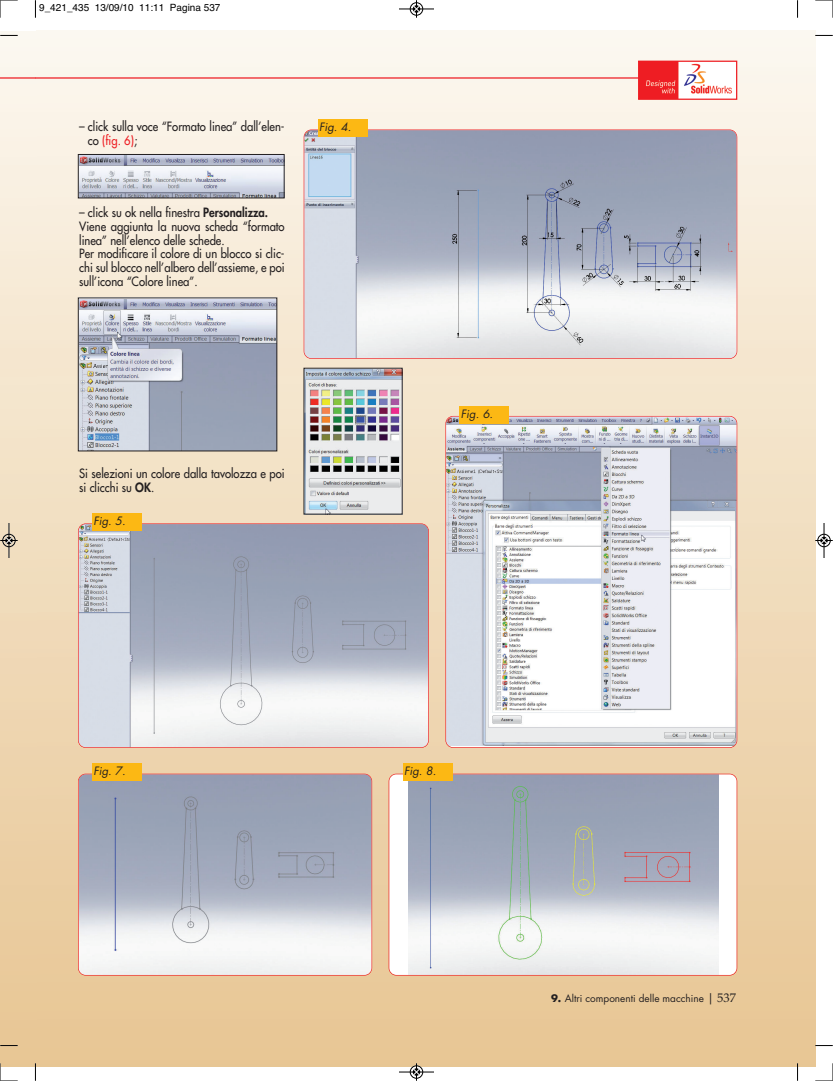
<style>
.page{position:relative;width:833px;height:1081px;background:#fff}
.page>*{position:absolute;margin:0;border:0;box-sizing:border-box;transform-origin:0 0}
.t1{font:12.5px/13.8px "Futura";color:#231f20;scale:.9 1}
.t2{font:italic 11.25px "Futura";color:#231f20}
.t3{font:10px "Futura";color:#231f20}
.t4{font:10px "Helvetica";color:#000}
.s1{color:#ee1d23}
.s2{font-weight:800}
.s3{font-weight:700}
.s4{font-size:11.25px}
.s5{font-family:"Palatino";font-size:12.5px}
</style>
<div class="page">
<div style="left:36px;top:31px;width:779px;height:1035px;background:linear-gradient(to bottom,#faf6ee,#e7c491)"></div>
<div style="left:0;top:32px;width:36px;height:1035px;background:linear-gradient(to bottom,#fbf7ee,#e7c592)"></div>
<hr style="left:0;top:77px;width:35px;height:2px;background:#ee1d23">
<hr style="left:35px;top:77px;width:604px;height:2px;background:#ee1d23">
<img style="left:640px;top:63px;width:95px;height:35px">
<div style="left:638px;top:61px;width:99px;height:39px;border:1px solid #ee1d23"></div>
<img style="left:304px;top:130px;width:432px;height:228px;border-radius:7px">
<div style="left:304px;top:129px;width:433px;height:230px;border:1px solid #ee1d23;border-radius:8px"></div>
<div style="left:318px;top:119px;width:49px;height:18px;background:#fcb814"></div>
<img style="left:79px;top:524px;width:349px;height:223px;border-radius:7px">
<div style="left:78px;top:523px;width:351px;height:225px;border:1px solid #ee1d23;border-radius:8px"></div>
<div style="left:92px;top:513px;width:50px;height:18px;background:#fcb814"></div>
<img style="left:79px;top:774px;width:292px;height:201px;border-radius:7px">
<div style="left:78px;top:773px;width:294px;height:202px;border:1px solid #ee1d23;border-radius:8px"></div>
<div style="left:92px;top:763px;width:50px;height:18px;background:#fcb814"></div>
<div style="left:389px;top:774px;width:347px;height:201px;background:#fff;border-radius:7px"></div>
<img style="left:409px;top:775px;width:309px;height:198px">
<div style="left:388px;top:773px;width:349px;height:202px;border:1px solid #ee1d23;border-radius:8px"></div>
<div style="left:403px;top:763px;width:49px;height:18px;background:#fcb814"></div>
<img style="left:446px;top:417px;width:290px;height:328px">
<div style="left:445px;top:416px;width:292px;height:332px;border:1px solid #ee1d23;border-radius:8px"></div>
<div style="left:459px;top:406px;width:50px;height:17px;background:#fcb814"></div>
<img style="left:80px;top:156px;width:202px;height:40px">
<div style="left:78px;top:154px;width:206px;height:44px;border:1px solid #231f20"></div>
<img style="left:80px;top:300px;width:195px;height:149px">
<div style="left:78px;top:298px;width:199px;height:153px;border:1px solid #231f20"></div>
<img style="left:306px;top:370px;width:94px;height:142px">
<svg style="left:35px;top:0;width:1px;height:18px"></svg>
<svg style="left:0;top:35px;width:18px;height:1px"></svg>
<svg style="left:797px;top:0;width:1px;height:18px"></svg>
<svg style="left:815px;top:35px;width:17px;height:1px"></svg>
<svg style="left:35px;top:1063px;width:1px;height:17px"></svg>
<svg style="left:0;top:1045px;width:18px;height:1px"></svg>
<svg style="left:797px;top:1063px;width:1px;height:17px"></svg>
<svg style="left:815px;top:1045px;width:17px;height:1px"></svg>
<svg style="left:0;top:0;width:18px;height:18px"></svg>
<svg style="left:815px;top:0;width:18px;height:18px"></svg>
<svg style="left:0;top:1063px;width:18px;height:18px"></svg>
<svg style="left:815px;top:1063px;width:18px;height:18px"></svg>
<div style="left:410px;top:2px;width:13px;height:14px;border:1px solid #fff;border-radius:50%"></div>
<hr style="left:399px;top:9px;width:35px;height:1px;background:#000">
<div style="left:410px;top:3px;width:13px;height:12px;border:1px solid #000;border-radius:50%"></div>
<svg style="left:413px;top:0;width:7px;height:18px"></svg>
<hr style="left:399px;top:1072px;width:35px;height:1px;background:#000">
<div style="left:410px;top:1065px;width:13px;height:13px;border:1px solid #000;border-radius:50%"></div>
<svg style="left:413px;top:1063px;width:7px;height:17px"></svg>
<div style="left:2px;top:534px;width:14px;height:13px;border:1px solid #fff;border-radius:50%"></div>
<hr style="left:9px;top:523px;width:1px;height:35px;background:#000">
<div style="left:3px;top:534px;width:12px;height:13px;border:1px solid #000;border-radius:50%"></div>
<svg style="left:0;top:537px;width:18px;height:7px"></svg>
<hr style="left:823px;top:523px;width:1px;height:35px;background:#000">
<div style="left:817px;top:534px;width:13px;height:13px;border:1px solid #000;border-radius:50%"></div>
<svg style="left:815px;top:537px;width:17px;height:7px"></svg>
<p class="t4" style="left:39px;top:2px;width:183px">9_421_435 13/09/10 11:11 Pagina 537</p>
<p class="t1" style="left:88px;top:120px;width:220px;text-indent:-9px">– click sulla voce “Formato linea” dall’elen&shy;co <span class="s1">(fig. 6)</span>;</p>
<p class="t1" style="left:79px;top:206px;width:230px">– click su ok nella finestra <span class="s2">Personalizza.<br></span>Viene aggiunta la nuova scheda “formato linea” nell’elenco delle schede.<br>Per modificare il colore di un blocco si clic&shy;chi sul blocco nell’albero dell’assieme, e poi sull’icona “Colore linea”.</p>
<p class="t2" style="left:319px;top:122px;width:36px">Fig. 4.</p>
<p class="t1" style="left:79px;top:468px;width:230px">Si selezioni un colore dalla tavolozza e poi si clicchi su <span class="s2">OK</span>.</p>
<p class="t2" style="left:93px;top:516px;width:36px">Fig. 5.</p>
<p class="t2" style="left:461px;top:408px;width:36px">Fig. 6.</p>
<p class="t2" style="left:93px;top:766px;width:36px">Fig. 7.</p>
<p class="t2" style="left:404px;top:766px;width:36px">Fig. 8.</p>
<p class="t3" style="left:551px;top:993px;width:186px"><span class="s3">9.</span> Altri componenti delle macchine <span class="s4">|</span> <span class="s5">537</span></p>
</div>
